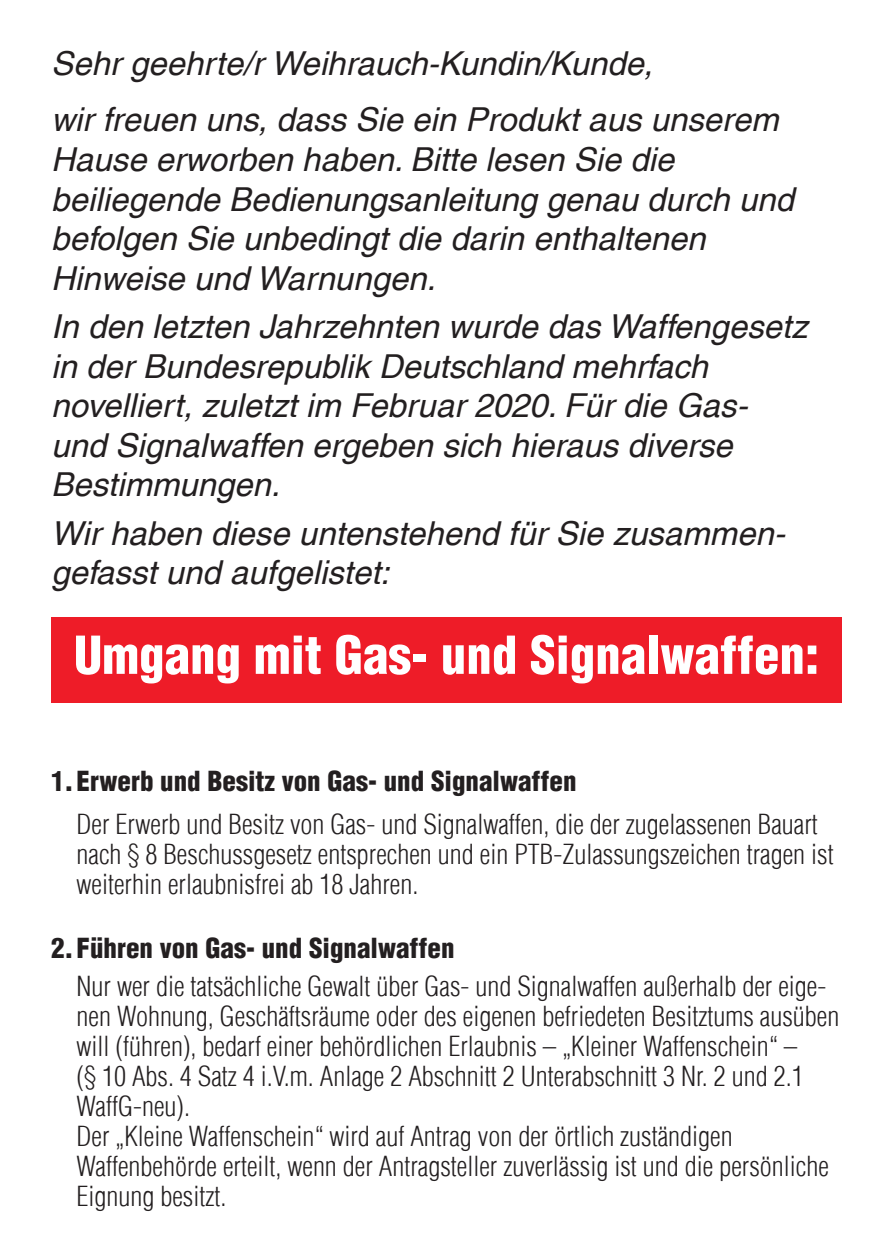
<style>
.page{position:relative;width:893px;height:1259px;background:#fff}
.page>*{position:absolute;margin:0;border:0;box-sizing:border-box;transform-origin:0 0}
.t1{font:900 condensed 51px "Helvetica LT";color:#fff}
.t2{font:italic 33px/39.6px "Helvetica LT";color:#231f20}
.t3{font:300 condensed 27px/30px "Helvetica LT";color:#231f20}
.t4{font:900 condensed 27px "Helvetica LT";color:#231f20}
</style>
<div class="page">
<div style="left:51px;top:617px;width:791px;height:85px;background:#ee1c28"></div>
<p class="t2" style="left:51px;top:35px;width:729px;line-height:56.7px">Sehr geehrte/r Weihrauch-Kundin/Kunde,<br>wir freuen uns, dass Sie ein Produkt aus unserem</p>
<p class="t2" style="left:51px;top:139px;width:744px">Hause erworben haben. Bitte lesen Sie die beiliegende Bedienungsanleitung genau durch und befolgen Sie unbedingt die darin enthaltenen Hinweise und Warnungen.</p>
<p class="t2" style="left:51px;top:306px;width:758px">In den letzten Jahrzehnten wurde das Waffengesetz in der Bundesrepublik Deutschland mehrfach novelliert, zuletzt im Februar 2020. Für die Gas&shy;und Signalwaffen ergeben sich hieraus diverse Bestimmungen.</p>
<p class="t2" style="left:51px;top:513px;width:736px">Wir haben diese untenstehend für Sie zusammen&shy;gefasst und aufgelistet:</p>
<h1 class="t1" style="left:74px;top:623px;width:747px">Umgang mit Gas- und Signalwaffen:</h1>
<p class="t4" style="left:51px;top:764px;width:527px">1.Erwerb und Besitz von Gas- und Signalwaffen</p>
<p class="t3" style="left:77px;top:809px;width:759px">Der Erwerb und Besitz von Gas- und Signalwaffen, die der zugelassenen Bauart nach § 8 Beschussgesetz entsprechen und ein PTB-Zulassungszeichen tragen ist weiterhin erlaubnisfrei ab 18 Jahren.</p>
<p class="t4" style="left:51px;top:930px;width:405px">2.Führen von Gas- und Signalwaffen</p>
<p class="t3" style="left:77px;top:971px;width:764px">Nur wer die tatsächliche Gewalt über Gas- und Signalwaffen außerhalb der eige&shy;nen Wohnung, Geschäftsräume oder des eigenen befriedeten Besitztums ausüben will (führen), bedarf einer behördlichen Erlaubnis – „Kleiner Waffenschein“ –<br>(§ 10 Abs. 4 Satz 4 i.V.m. Anlage 2 Abschnitt 2 Unterabschnitt 3 Nr. 2 und 2.1<br>WaffG-neu).<br>Der „Kleine Waffenschein“ wird auf Antrag von der örtlich zuständigen Waffenbehörde erteilt, wenn der Antragsteller zuverlässig ist und die persönliche Eignung besitzt.</p>
</div>
